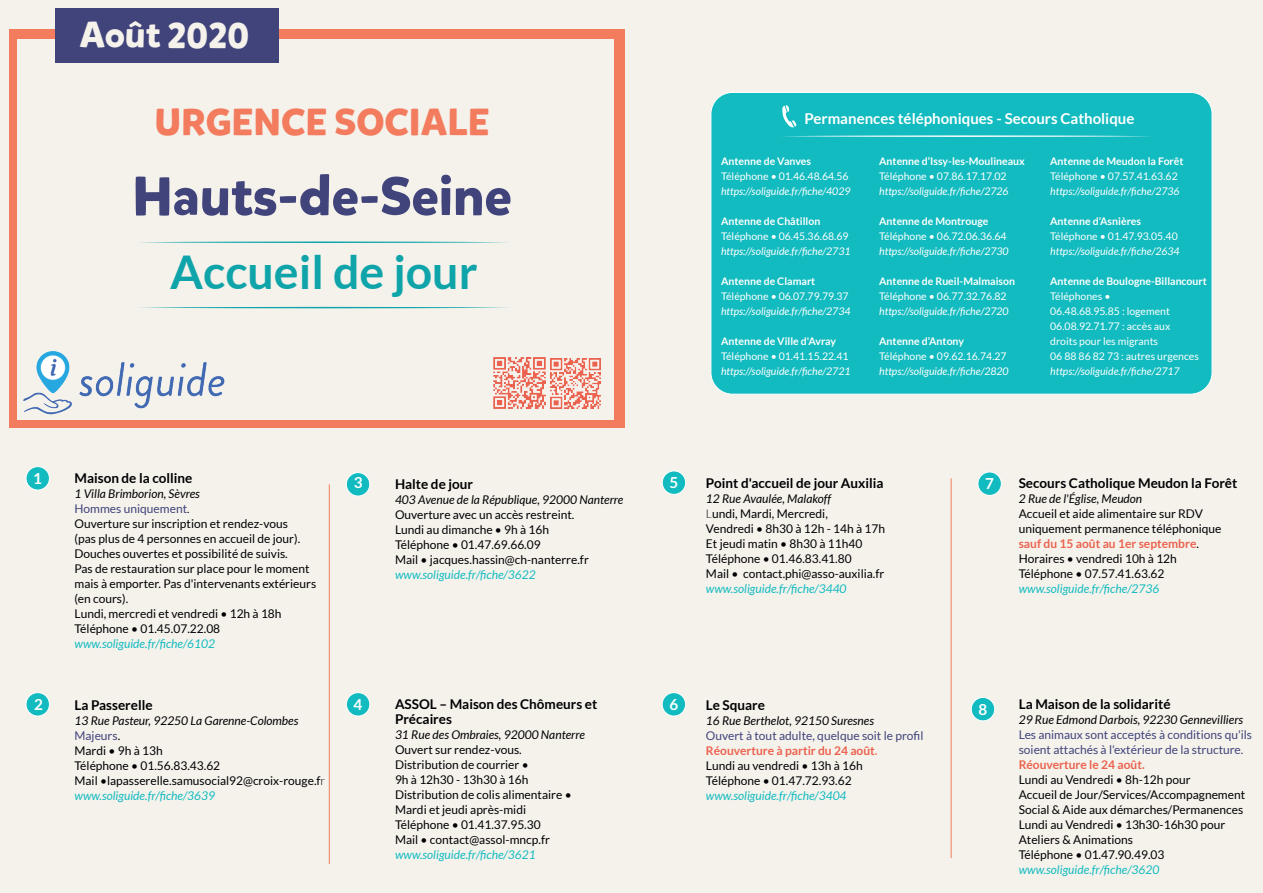
<style>
.page{position:relative;width:1263px;height:893px;background:#f5f2ec}
.page>*{position:absolute;margin:0;border:0;box-sizing:border-box;transform-origin:0 0}
.t1{font:700 54px "Mikado";color:#40447a}
.t2{font:700 46.5px "Lato";color:#0fa4a9}
.t3{font:700 37.5px "Mikado";color:#f37c5e}
.t4{font:700 36.15px "Mikado";color:#f5f2ec}
.t5{font:700 15.3px "Lato";color:#fff}
.t6{font:700 15px "Lato";color:#fff}
.t7{font:700 13.5px/15px "Lato";color:#000002}
.t8{font:12px/15px "Lato";color:#000002}
.t9{font:italic 12px "Lato";color:#12bbbf}
.t10{font:italic 12px "Lato";color:#000002}
.t11{font:12px/15px "Lato";color:#40447a}
.t12{font:700 12px "Lato";color:#eb624e}
.t13{font:10.5px/15px "Lato";color:#fff}
.t14{font:italic 10.5px "Lato";color:#fff}
.t15{font:700 10.5px "Lato";color:#fff}
.s1{font-style:italic}
.s2{color:#40447a}
.s3{font-size:10.5px}
.s4{font-weight:300}
.s5{font-style:italic;color:#12bbbf}
.s6{font-weight:700;color:#eb624e}
.s7{font-weight:700;color:#f37c5e}
</style>
<div class="page">
<div style="left:26px;top:467px;width:23px;height:23px;background:#12bbbf;border-radius:50%"></div>
<div style="left:26px;top:466px;width:24px;height:24px;border:1px solid #fff;border-radius:50%"></div>
<hr style="left:329px;top:484px;width:1px;height:380px;background:#f37c5e">
<div style="left:26px;top:693px;width:23px;height:23px;background:#12bbbf;border-radius:50%"></div>
<div style="left:26px;top:692px;width:24px;height:24px;border:1px solid #fff;border-radius:50%"></div>
<div style="left:346px;top:473px;width:24px;height:23px;background:#12bbbf;border-radius:50%"></div>
<div style="left:346px;top:472px;width:24px;height:24px;border:1px solid #fff;border-radius:50%"></div>
<div style="left:346px;top:693px;width:24px;height:23px;background:#12bbbf;border-radius:50%"></div>
<div style="left:346px;top:692px;width:24px;height:24px;border:1px solid #fff;border-radius:50%"></div>
<div style="left:662px;top:471px;width:24px;height:23px;background:#12bbbf;border-radius:50%"></div>
<div style="left:662px;top:471px;width:24px;height:24px;border:1px solid #fff;border-radius:50%"></div>
<div style="left:662px;top:693px;width:24px;height:23px;background:#12bbbf;border-radius:50%"></div>
<div style="left:662px;top:692px;width:24px;height:24px;border:1px solid #fff;border-radius:50%"></div>
<div style="left:978px;top:472px;width:23px;height:23px;background:#12bbbf;border-radius:50%"></div>
<div style="left:977px;top:472px;width:25px;height:24px;border:1px solid #fff;border-radius:50%"></div>
<hr style="left:951px;top:478px;width:1px;height:380px;background:#f37c5e">
<div style="left:711px;top:92px;width:501px;height:302px;background:#12bbbf;border-radius:21px"></div>
<svg style="left:782px;top:105px;width:15px;height:23px"></svg>
<div style="left:9px;top:29px;width:615px;height:399px;background:#f37c5e"></div>
<div style="left:18px;top:39px;width:596px;height:381px;background:#f5f2ec"></div>
<svg style="left:139px;top:241px;width:369px;height:2px"></svg>
<svg style="left:140px;top:307px;width:368px;height:1px"></svg>
<div style="left:55px;top:8px;width:224px;height:55px;background:#40447a"></div>
<img style="left:493px;top:357px;width:50px;height:52px">
<img style="left:543px;top:357px;width:58px;height:52px">
<img style="left:17px;top:348px;width:208px;height:70px">
<svg style="left:782px;top:135px;width:369px;height:2px"></svg>
<div style="left:971px;top:697px;width:24px;height:24px;background:#12bbbf;border-radius:50%"></div>
<div style="left:971px;top:697px;width:24px;height:24px;border:1px solid #fff;border-radius:50%"></div>
<h3 class="t4" style="left:80px;top:11px;width:171px;rotate:1deg">Août 2020</h3>
<h3 class="t3" style="left:154px;top:98px;width:337px">URGENCE SOCIALE</h3>
<h1 class="t1" style="left:132px;top:162px;width:381px">Hauts-de-Seine</h1>
<h2 class="t2" style="left:170px;top:246px;width:309px">Accueil de jour</h2>
<p class="t5" style="left:33px;top:469px;width:10px">1</p>
<p class="t7" style="left:74px;top:470px;width:119px">Maison de la colline</p>
<p class="t8" style="left:74px;top:486px;width:243px"><span class="s1">1 Villa Brimborion, Sèvres<br></span><span class="s2">Hommes uniquement</span><span class="s3">.<br></span>Ouverture sur inscription et rendez-vous<br>(pas plus de 4 personnes en accueil de jour).<br>Douches ouvertes et possibilité de suivis.<br>Pas de restauration sur place pour le moment mais à emporter. Pas d'intervenants extérieurs (en cours).<br>Lundi, mercredi et vendredi • 12h à 18h Téléphone • 01.45.07.22.08</p>
<p class="t9" style="left:74px;top:637px;width:142px">www.soliguide.fr/fiche/6102</p>
<p class="t5" style="left:34px;top:695px;width:10px">2</p>
<p class="t7" style="left:74px;top:697px;width:80px">La Passerelle</p>
<p class="t8" style="left:74px;top:713px;width:252px"><span class="s1">13 Rue Pasteur, 92250 La Garenne-Colombes<br></span><span class="s2">Majeurs</span>.<br>Mardi • 9h à 13h<br>Téléphone • 01.56.83.43.62<br>Mail •lapasserelle.samusocial92@croix-rouge.f<span class="s4">r </span><span class="s5">www.soliguide.fr/fiche/3639</span></p>
<p class="t5" style="left:354px;top:474px;width:10px">3</p>
<p class="t5" style="left:354px;top:695px;width:10px">4</p>
<p class="t7" style="left:395px;top:476px;width:79px">Halte de jour</p>
<p class="t10" style="left:395px;top:493px;width:230px">403 Avenue de la République, 92000 Nanterre</p>
<p class="t8" style="left:395px;top:507px;width:195px">Ouverture avec un accès restreint.<br>Lundi au dimanche • 9h à 16h<br>Téléphone • 01.47.69.66.09<br>Mail • jacques.hassin@ch-nanterre.fr</p>
<p class="t9" style="left:395px;top:568px;width:142px">www.soliguide.fr/fiche/3622</p>
<p class="t7" style="left:395px;top:696px;width:204px">ASSOL – Maison des Chômeurs et<br>Précaires</p>
<p class="t10" style="left:395px;top:728px;width:192px">31 Rue des Ombraies, 92000 Nanterre</p>
<p class="t8" style="left:395px;top:742px;width:178px">Ouvert sur rendez-vous.<br>Distribution de courrier •<br>9h à 12h30 - 13h30 à 16h<br>Distribution de colis alimentaire •<br>Mardi et jeudi après-midi<br>Téléphone • 01.41.37.95.30<br>Mail • contact@assol-mncp.fr</p>
<p class="t9" style="left:395px;top:848px;width:142px">www.soliguide.fr/fiche/3621</p>
<p class="t6" style="left:804px;top:110px;width:331px">Permanences téléphoniques - Secours Catholique</p>
<p class="t15" style="left:721px;top:155px;width:91px">Antenne de Vanves</p>
<p class="t13" style="left:721px;top:168px;width:129px">Téléphone • 01.46.48.64.56</p>
<p class="t14" style="left:721px;top:185px;width:131px">https://soliguide.fr/fiche/4029</p>
<p class="t15" style="left:721px;top:215px;width:101px">Antenne de Châtillon</p>
<p class="t13" style="left:721px;top:228px;width:129px">Téléphone • 06.45.36.68.69</p>
<p class="t14" style="left:721px;top:245px;width:131px">https://soliguide.fr/fiche/2731</p>
<p class="t15" style="left:721px;top:275px;width:96px">Antenne de Clamart</p>
<p class="t13" style="left:721px;top:288px;width:129px">Téléphone • 06.07.79.79.37</p>
<p class="t14" style="left:721px;top:305px;width:131px">https://soliguide.fr/fiche/2734</p>
<p class="t15" style="left:721px;top:335px;width:116px">Antenne de Ville d'Avray</p>
<p class="t13" style="left:721px;top:348px;width:129px">Téléphone • 01.41.15.22.41</p>
<p class="t14" style="left:721px;top:365px;width:131px">https://soliguide.fr/fiche/2721</p>
<p class="t15" style="left:879px;top:155px;width:147px">Antenne d’Issy-les-Moulineaux</p>
<p class="t13" style="left:879px;top:168px;width:129px">Téléphone • 07.86.17.17.02</p>
<p class="t14" style="left:879px;top:185px;width:131px">https://soliguide.fr/fiche/2726</p>
<p class="t15" style="left:879px;top:215px;width:111px">Antenne de Montrouge</p>
<p class="t13" style="left:879px;top:228px;width:129px">Téléphone • 06.72.06.36.64</p>
<p class="t14" style="left:879px;top:245px;width:131px">https://soliguide.fr/fiche/2730</p>
<p class="t15" style="left:879px;top:275px;width:137px">Antenne de Rueil-Malmaison</p>
<p class="t13" style="left:879px;top:288px;width:129px">Téléphone • 06.77.32.76.82</p>
<p class="t14" style="left:879px;top:305px;width:131px">https://soliguide.fr/fiche/2720</p>
<p class="t15" style="left:879px;top:335px;width:86px">Antenne d’Antony</p>
<p class="t13" style="left:879px;top:348px;width:129px">Téléphone • 09.62.16.74.27</p>
<p class="t14" style="left:879px;top:365px;width:131px">https://soliguide.fr/fiche/2820</p>
<p class="t15" style="left:1050px;top:155px;width:135px">Antenne de Meudon la Forêt</p>
<p class="t13" style="left:1050px;top:168px;width:129px">Téléphone • 07.57.41.63.62</p>
<p class="t14" style="left:1050px;top:185px;width:131px">https://soliguide.fr/fiche/2736</p>
<p class="t15" style="left:1050px;top:215px;width:92px">Antenne d’Asnières</p>
<p class="t13" style="left:1050px;top:228px;width:129px">Téléphone • 01.47.93.05.40</p>
<p class="t14" style="left:1050px;top:245px;width:131px">https://soliguide.fr/fiche/2634</p>
<p class="t15" style="left:1050px;top:275px;width:158px">Antenne de Boulogne-Billancourt</p>
<p class="t13" style="left:1050px;top:288px;width:150px">Téléphones •<br>06.48.68.95.85 : logement<br>06.08.92.71.77 : accès aux droits pour les migrants<br>06 88 86 82 73 : autres urgences</p>
<p class="t14" style="left:1050px;top:365px;width:131px">https://soliguide.fr/fiche/2717</p>
<p class="t5" style="left:669px;top:474px;width:10px">5</p>
<p class="t7" style="left:706px;top:475px;width:179px">Point d'accueil de jour Auxilia</p>
<p class="t8" style="left:706px;top:491px;width:181px"><span class="s1">12 Rue Avaulée, Malakoff<br></span><span class="s4">L</span>undi, Mardi, Mercredi,<br>Vendredi • 8h30 à 12h - 14h à 17h<br>Et jeudi matin • 8h30 à 11h40<br>Téléphone • 01.46.83.41.80<br>Mail • contact.phi@asso-auxilia.fr</p>
<p class="t9" style="left:706px;top:582px;width:142px">www.soliguide.fr/fiche/3440</p>
<p class="t5" style="left:985px;top:475px;width:10px">7</p>
<p class="t7" style="left:1019px;top:475px;width:220px">Secours Catholique Meudon la Forêt</p>
<p class="t10" style="left:1019px;top:492px;width:125px">2 Rue de l'Église, Meudon</p>
<p class="t8" style="left:1019px;top:506px;width:204px">Accueil et aide alimentaire sur RDV uniquement permanence téléphonique <span class="s6">sauf du 15 août au 1er septembre</span>.<br>Horaires • vendredi 10h à 12h<br>Téléphone • 07.57.41.63.62</p>
<p class="t9" style="left:1019px;top:582px;width:142px">www.soliguide.fr/fiche/2736</p>
<p class="t5" style="left:669px;top:695px;width:10px">6</p>
<p class="t7" style="left:706px;top:697px;width:60px">Le Square</p>
<p class="t10" style="left:706px;top:714px;width:170px">16 Rue Berthelot, 92150 Suresnes</p>
<p class="t8" style="left:706px;top:728px;width:219px"><span class="s2">Ouvert à tout adulte, quelque soit le profil<br></span><span class="s6">Réouverture à partir du 24 août</span><span class="s7">.<br></span>Lundi au vendredi • 13h à 16h<br>Téléphone • 01.47.72.93.62</p>
<p class="t9" style="left:706px;top:789px;width:142px">www.soliguide.fr/fiche/3404</p>
<p class="t5" style="left:978px;top:700px;width:10px">8</p>
<p class="t7" style="left:1019px;top:696px;width:153px">La Maison de la solidarité</p>
<p class="t10" style="left:1019px;top:713px;width:226px">29 Rue Edmond Darbois, 92230 Gennevilliers</p>
<p class="t11" style="left:1019px;top:727px;width:235px">Les animaux sont acceptés à conditions qu'ils soient attachés à l'extérieur de la structure.</p>
<p class="t12" style="left:1019px;top:758px;width:127px">Réouverture le 24 août.</p>
<p class="t8" style="left:1019px;top:772px;width:228px">Lundi au Vendredi • 8h-12h pour<br>Accueil de Jour/Services/Accompagnement Social &amp; Aide aux démarches/Permanences Lundi au Vendredi • 13h30-16h30 pour Ateliers &amp; Animations<br>Téléphone • 01.47.90.49.03</p>
<p class="t9" style="left:1019px;top:863px;width:142px">www.soliguide.fr/fiche/3620</p>
</div>
